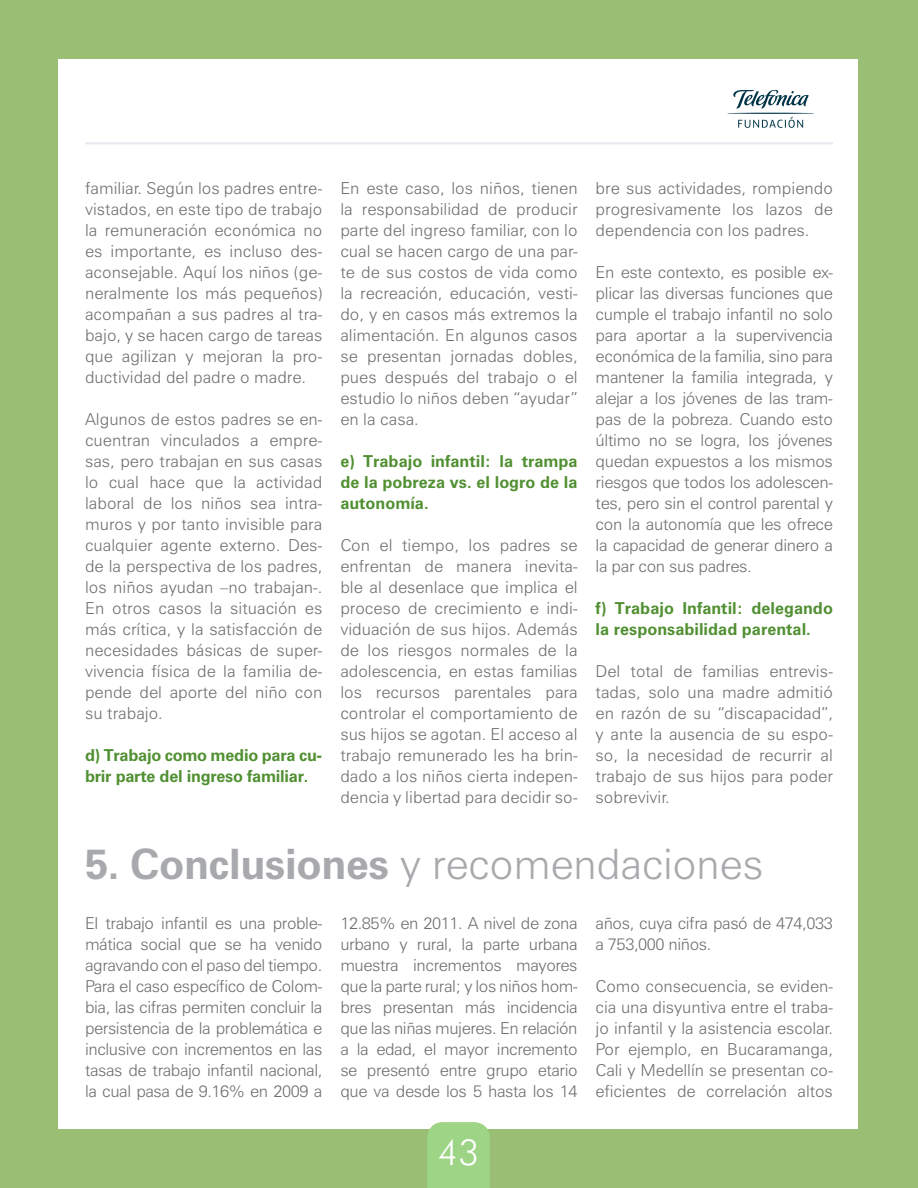
<style>
.page{position:relative;width:918px;height:1188px;background:#9bbe75}
.page>*{position:absolute;margin:0;border:0;box-sizing:border-box;transform-origin:0 0}
.t1{font:300 42px "Zurich BT";letter-spacing:-.01em;color:#a7a9ac}
.t2{font:300 36px "Futura BT";color:#fff}
.t3{font:300 16.5px/21px "Zurich BT";color:#6d6e71;text-align:justify}
.t4{font:700 16.5px/21px "Zurich BT";color:#519032}
.t5{font:300 16.5px/21px "Zurich BT";letter-spacing:-.025em;color:#6d6e71}
.s1{font-weight:700}
</style>
<div class="page">
<div style="left:58px;top:60px;width:800px;height:1069px;background:#fff"></div>
<div style="left:427px;top:1122px;width:63px;height:66px;background:#9dd485"></div>
<hr style="left:0;top:0;width:1px;height:1188px;background:#82ae53">
<svg style="left:727px;top:90px;width:88px;height:38px"></svg>
<hr style="left:85px;top:142px;width:748px;height:2px;background:#e9ebf0">
<p class="t3" style="left:85px;top:178px;width:239px">familiar. Según los padres entre&shy;vistados, en este tipo de trabajo la remuneración económica no es importante, es incluso des&shy;aconsejable. Aquí los niños (ge&shy;neralmente los más pequeños) acompañan a sus padres al tra&shy;bajo, y se hacen cargo de tareas que agilizan y mejoran la pro&shy;ductividad del padre o madre.</p>
<p class="t3" style="left:85px;top:409px;width:239px">Algunos de estos padres se en&shy;cuentran vinculados a empre&shy;sas, pero trabajan en sus casas lo cual hace que la actividad laboral de los niños sea intra&shy;muros y por tanto invisible para cualquier agente externo. Des&shy;de la perspectiva de los padres, los niños ayudan –no trabajan-.<br>En otros casos la situación es más crítica, y la satisfacción de necesidades básicas de super&shy;vivencia física de la familia de&shy;pende del aporte del niño con su trabajo.</p>
<p class="t4" style="left:85px;top:745px;width:239px">d) Trabajo como medio para cu&shy;brir parte del ingreso familiar.</p>
<p class="t3" style="left:340px;top:178px;width:239px">En este caso, los niños, tienen la responsabilidad de producir parte del ingreso familiar, con lo cual se hacen cargo de una par&shy;te de sus costos de vida como la recreación, educación, vesti&shy;do, y en casos más extremos la alimentación. En algunos casos se presentan jornadas dobles, pues después del trabajo o el estudio lo niños deben “ayudar” en la casa.</p>
<p class="t4" style="left:340px;top:451px;width:239px;text-align:justify">e) Trabajo infantil: la trampa de la pobreza vs. el logro de la autonomía.</p>
<p class="t3" style="left:340px;top:535px;width:239px">Con el tiempo, los padres se enfrentan de manera inevita&shy;ble al desenlace que implica el proceso de crecimiento e indi&shy;viduación de sus hijos. Además de los riesgos normales de la adolescencia, en estas familias los recursos parentales para controlar el comportamiento de sus hijos se agotan. El acceso al trabajo remunerado les ha brin&shy;dado a los niños cierta indepen&shy;dencia y libertad para decidir so-</p>
<p class="t3" style="left:596px;top:178px;width:239px">bre sus actividades, rompiendo progresivamente los lazos de dependencia con los padres.</p>
<p class="t3" style="left:596px;top:262px;width:239px">En este contexto, es posible ex&shy;plicar las diversas funciones que cumple el trabajo infantil no solo para aportar a la supervivencia económica de la familia, sino para mantener la familia integrada, y alejar a los jóvenes de las tram&shy;pas de la pobreza. Cuando esto último no se logra, los jóvenes quedan expuestos a los mismos riesgos que todos los adolescen&shy;tes, pero sin el control parental y con la autonomía que les ofrece la capacidad de generar dinero a la par con sus padres.</p>
<p class="t4" style="left:596px;top:598px;width:239px">f) Trabajo Infantil: delegando la responsabilidad parental.</p>
<p class="t3" style="left:596px;top:661px;width:239px">Del total de familias entrevis&shy;tadas, solo una madre admitió en razón de su “discapacidad”, y ante la ausencia de su espo&shy;so, la necesidad de recurrir al trabajo de sus hijos para poder sobrevivir.</p>
<h1 class="t1" style="left:85px;top:838px;width:680px"><span class="s1">5. Conclusiones</span> y recomendaciones</h1>
<p class="t3" style="left:85px;top:913px;width:239px">El trabajo infantil es una proble&shy;mática social que se ha venido agravando con el paso del tiempo.<br>Para el caso específico de Colom&shy;bia, las cifras permiten concluir la persistencia de la problemática e inclusive con incrementos en las tasas de trabajo infantil nacional, la cual pasa de 9.16% en 2009 a</p>
<p class="t3" style="left:340px;top:913px;width:239px">12.85% en 2011. A nivel de zona urbano y rural, la parte urbana muestra incrementos mayores que la parte rural; y los niños hom&shy;bres presentan más incidencia que las niñas mujeres. En relación a la edad, el mayor incremento se presentó entre grupo etario que va desde los 5 hasta los 14</p>
<p class="t5" style="left:596px;top:913px;width:239px">años, cuya cifra pasó de 474,033 a 753,000 niños.</p>
<p class="t3" style="left:596px;top:976px;width:239px">Como consecuencia, se eviden&shy;cia una disyuntiva entre el traba&shy;jo infantil y la asistencia escolar.<br>Por ejemplo, en Bucaramanga, Cali y Medellín se presentan co&shy;eficientes de correlación altos</p>
<h2 class="t2" style="left:438px;top:1130px;width:43px">43</h2>
</div>
